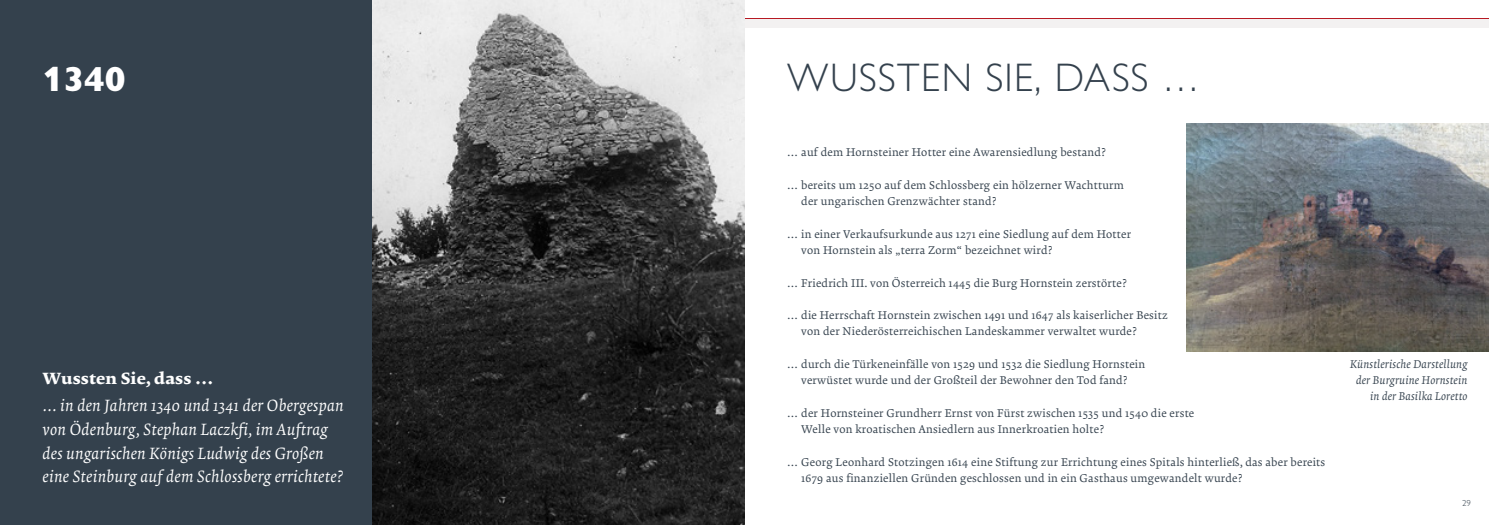
<style>
.page{position:relative;width:1489px;height:525px;background:#fff}
.page>*{position:absolute;margin:0;border:0;box-sizing:border-box;transform-origin:0 0}
.t1{font:300 40px "Gill Sans Nova";letter-spacing:.03em;color:#34414d}
.t2{font:800 35px "Gill Sans Nova";color:#fff}
.FT{font:italic 16.25px/23.8px "Krete";letter-spacing:.02em;color:#fff}
.FT-2{font:700 16.25px "Krete";letter-spacing:.01em;color:#fff}
.FT-3{font:11.25px/16.2px "Krete";letter-spacing:.02em;color:#34414d}
.FT-4{font:italic 11.25px/16.2px "Krete";letter-spacing:.02em;color:#34414d;text-align:right}
.t3{font:300 8.75px "Gill Sans Nova";color:#34414d}
</style>
<div class="page">
<div style="left:744px;top:19px;width:744px;height:9px;background:#f3f1f1"></div>
<hr style="left:744px;top:18px;width:744px;height:1px;background:#b71923">
<div style="left:0;top:0;width:390px;height:524px;background:#34414d"></div>
<img style="left:372px;top:0;width:372px;height:524px">
<img style="left:1186px;top:124px;width:302px;height:227px">
<p class="t2" style="left:43px;top:57px;width:85px">1340</p>
<h1 class="t1" style="left:787px;top:53px;width:414px">WUSSTEN SIE, DASS …</h1>
<p class="FT-2" style="left:43px;top:367px;width:172px">Wussten Sie, dass …</p>
<p class="FT" style="left:43px;top:394px;width:303px">… in den Jahren 1340 und 1341 der Obergespan von Ödenburg, Stephan Laczkfi, im Auftrag des ungarischen Königs Ludwig des Großen eine Steinburg auf dem Schlossberg errichtete?</p>
<p class="FT-3" style="left:787px;top:145px;width:320px">… auf dem Hornsteiner Hotter eine Awarensiedlung bestand?</p>
<p class="FT-3" style="left:801px;top:177px;width:324px;text-indent:-14px">… bereits um 1250 auf dem Schlossberg ein hölzerner Wachtturm der ungarischen Grenzwächter stand?</p>
<p class="FT-3" style="left:801px;top:226px;width:331px;text-indent:-14px">… in einer Verkaufsurkunde aus 1271 eine Siedlung auf dem Hotter von Hornstein als „terra Zorm“ bezeichnet wird?</p>
<p class="FT-3" style="left:787px;top:275px;width:341px">… Friedrich III. von Österreich 1445 die Burg Hornstein zerstörte?</p>
<p class="FT-3" style="left:801px;top:307px;width:368px;text-indent:-14px">… die Herrschaft Hornstein zwischen 1491 und 1647 als kaiserlicher Besitz von der Niederösterreichischen Landeskammer verwaltet wurde?</p>
<p class="FT-3" style="left:787px;top:356px;width:360px;text-align:center">… durch die Türkeneinfälle von 1529 und 1532 die Siedlung Hornstein verwüstet wurde und der Großteil der Bewohner den Tod fand?</p>
<p class="FT-3" style="left:801px;top:405px;width:394px;text-indent:-14px">… der Hornsteiner Grundherr Ernst von Fürst zwischen 1535 und 1540 die erste<br>Welle von kroatischen Ansiedlern aus Innerkroatien holte?</p>
<p class="FT-3" style="left:801px;top:453px;width:525px;text-indent:-14px">… Georg Leonhard Stotzingen 1614 eine Stiftung zur Errichtung eines Spitals hinterließ, das aber bereits<br>1679 aus finanziellen Gründen geschlossen und in ein Gasthaus umgewandelt wurde?</p>
<p class="FT-4" style="left:1349px;top:356px;width:119px">Künstlerische Darstellung der Burgruine Hornstein in der Basilka Loretto</p>
<p class="t3" style="left:1461px;top:497px;width:10px">29</p>
</div>
